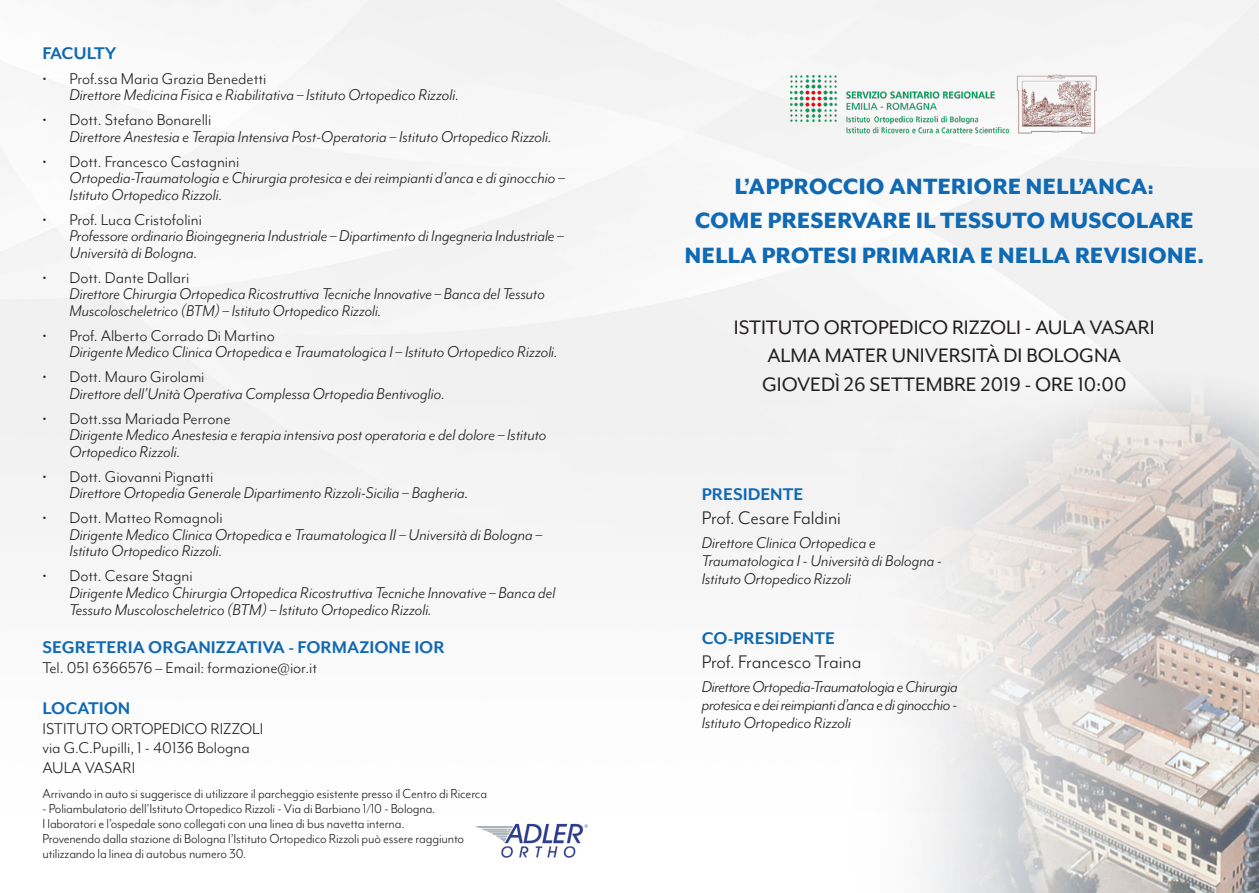
<style>
.page{position:relative;width:1259px;height:893px;background:#fff}
.page>*{position:absolute;margin:0;border:0;box-sizing:border-box;transform-origin:0 0}
.t1{font:800 25.5px/34.5px "Mr Eaves Mod OT";color:#1069b3;text-align:center}
.t2{font:22.5px "Mr Eaves Mod OT";color:#231f20}
.t3{font:21px "Mr Eaves Mod OT";color:#231f20}
.t4{font:700 19.5px "Mr Eaves Mod OT";color:#1069b3}
.t5{font:700 19.5px "Mr Eaves Mod OT";letter-spacing:-.02em;color:#1069b3}
.t6{font:italic 18px/16.5px "Mr Eaves Mod OT";color:#231f20}
.t7{font:18px "Mr Eaves Mod OT";color:#231f20}
.t8{font:15px/15px "Mr Eaves Mod OT";letter-spacing:-.01em;color:#231f20}
.s1{font-style:normal}
</style>
<div class="page">
<img style="left:0;top:0;width:1259px;height:893px">
<img style="left:784px;top:63px;width:320px;height:82px">
<img style="left:469px;top:817px;width:126px;height:42px">
<p class="t5" style="left:43px;top:43px;width:75px">FACULTY</p>
<p class="t6" style="left:70px;top:71px;width:391px;text-indent:-27px"><span class="s1">• Prof.ssa Maria Grazia Benedetti<br></span>Direttore Medicina Fisica e Riabilitativa – Istituto Ortopedico Rizzoli.</p>
<p class="t6" style="left:70px;top:112px;width:484px;text-indent:-27px"><span class="s1">• Dott. Stefano Bonarelli<br></span>Direttore Anestesia e Terapia Intensiva Post-Operatoria – Istituto Ortopedico Rizzoli.</p>
<p class="t6" style="left:70px;top:154px;width:497px;text-indent:-27px"><span class="s1">• Dott. Francesco Castagnini<br></span>Ortopedia-Traumatologia e Chirurgia protesica e dei reimpianti d’anca e di ginocchio –<br>Istituto Ortopedico Rizzoli.</p>
<p class="t6" style="left:70px;top:212px;width:496px;text-indent:-27px"><span class="s1">• Prof. Luca Cristofolini<br></span>Professore ordinario Bioingegneria Industriale – Dipartimento di Ingegneria Industriale –<br>Università di Bologna.</p>
<p class="t6" style="left:70px;top:270px;width:477px;text-indent:-27px"><span class="s1">• Dott. Dante Dallari<br></span>Direttore Chirurgia Ortopedica Ricostruttiva Tecniche Innovative – Banca del Tessuto<br>Muscoloscheletrico (BTM) – Istituto Ortopedico Rizzoli.</p>
<p class="t6" style="left:70px;top:328px;width:490px;text-indent:-27px"><span class="s1">• Prof. Alberto Corrado Di Martino<br></span>Dirigente Medico Clinica Ortopedica e Traumatologica I – Istituto Ortopedico Rizzoli.</p>
<p class="t6" style="left:70px;top:369px;width:377px;text-indent:-27px"><span class="s1">• Dott. Mauro Girolami<br></span>Direttore dell’Unità Operativa Complessa Ortopedia Bentivoglio.</p>
<p class="t6" style="left:70px;top:411px;width:478px;text-indent:-27px"><span class="s1">• Dott.ssa Mariada Perrone<br></span>Dirigente Medico Anestesia e terapia intensiva post operatoria e del dolore – Istituto<br>Ortopedico Rizzoli.</p>
<p class="t6" style="left:70px;top:469px;width:400px;text-indent:-27px"><span class="s1">• Dott. Giovanni Pignatti<br></span>Direttore Ortopedia Generale Dipartimento Rizzoli-Sicilia – Bagheria.</p>
<p class="t6" style="left:70px;top:510px;width:474px;text-indent:-27px"><span class="s1">• Dott. Matteo Romagnoli<br></span>Dirigente Medico Clinica Ortopedica e Traumatologica II – Università di Bologna –<br>Istituto Ortopedico Rizzoli.</p>
<p class="t6" style="left:70px;top:568px;width:487px;text-indent:-27px"><span class="s1">• Dott. Cesare Stagni<br></span>Dirigente Medico Chirurgia Ortopedica Ricostruttiva Tecniche Innovative – Banca del<br>Tessuto Muscoloscheletrico (BTM) – Istituto Ortopedico Rizzoli.</p>
<p class="t4" style="left:43px;top:637px;width:404px">SEGRETERIA ORGANIZZATIVA - FORMAZIONE IOR</p>
<p class="t7" style="left:43px;top:658px;width:276px">Tel. 051 6366576 – Email: formazione@ior.it</p>
<p class="t4" style="left:43px;top:698px;width:89px">LOCATION</p>
<p class="t7" style="left:43px;top:719px;width:222px">ISTITUTO ORTOPEDICO RIZZOLI</p>
<p class="t7" style="left:43px;top:738px;width:209px">via G.C.Pupilli, 1 - 40136 Bologna</p>
<p class="t7" style="left:43px;top:758px;width:94px">AULA VASARI</p>
<p class="t8" style="left:43px;top:787px;width:446px">Arrivando in auto si suggerisce di utilizzare il parcheggio esistente presso il Centro di Ricerca</p>
<p class="t8" style="left:43px;top:802px;width:394px">- Poliambulatorio dell’Istituto Ortopedico Rizzoli - Via di Barbiano 1/10 - Bologna.</p>
<p class="t8" style="left:43px;top:817px;width:363px">I laboratori e l’ospedale sono collegati con una linea di bus navetta interna.</p>
<p class="t8" style="left:43px;top:832px;width:423px">Provenendo dalla stazione di Bologna l’Istituto Ortopedico Rizzoli può essere raggiunto utilizzando la linea di autobus numero 30.</p>
<p class="t1" style="left:684px;top:169px;width:521px">L’APPROCCIO ANTERIORE NELL’ANCA:<br>COME PRESERVARE IL TESSUTO MUSCOLARE<br>NELLA PROTESI PRIMARIA E NELLA REVISIONE.</p>
<p class="t2" style="left:734px;top:315px;width:422px">ISTITUTO ORTOPEDICO RIZZOLI - AULA VASARI</p>
<p class="t2" style="left:767px;top:343px;width:355px">ALMA MATER UNIVERSITÀ DI BOLOGNA</p>
<p class="t2" style="left:762px;top:372px;width:366px">GIOVEDÌ 26 SETTEMBRE 2019 - ORE 10:00</p>
<p class="t4" style="left:702px;top:483px;width:103px">PRESIDENTE</p>
<p class="t3" style="left:702px;top:506px;width:141px">Prof. Cesare Faldini</p>
<p class="t6" style="left:702px;top:534px;width:242px;line-height:18px">Direttore Clinica Ortopedica e<br>Traumatologica I - Università di Bologna -<br>Istituto Ortopedico Rizzoli</p>
<p class="t4" style="left:702px;top:627px;width:135px">CO-PRESIDENTE</p>
<p class="t3" style="left:702px;top:650px;width:161px">Prof. Francesco Traina</p>
<p class="t6" style="left:702px;top:678px;width:257px;line-height:18px;text-align:justify">Direttore Ortopedia-Traumatologia e Chirurgia protesica e dei reimpianti d’anca e di ginocchio - Istituto Ortopedico Rizzoli</p>
</div>
